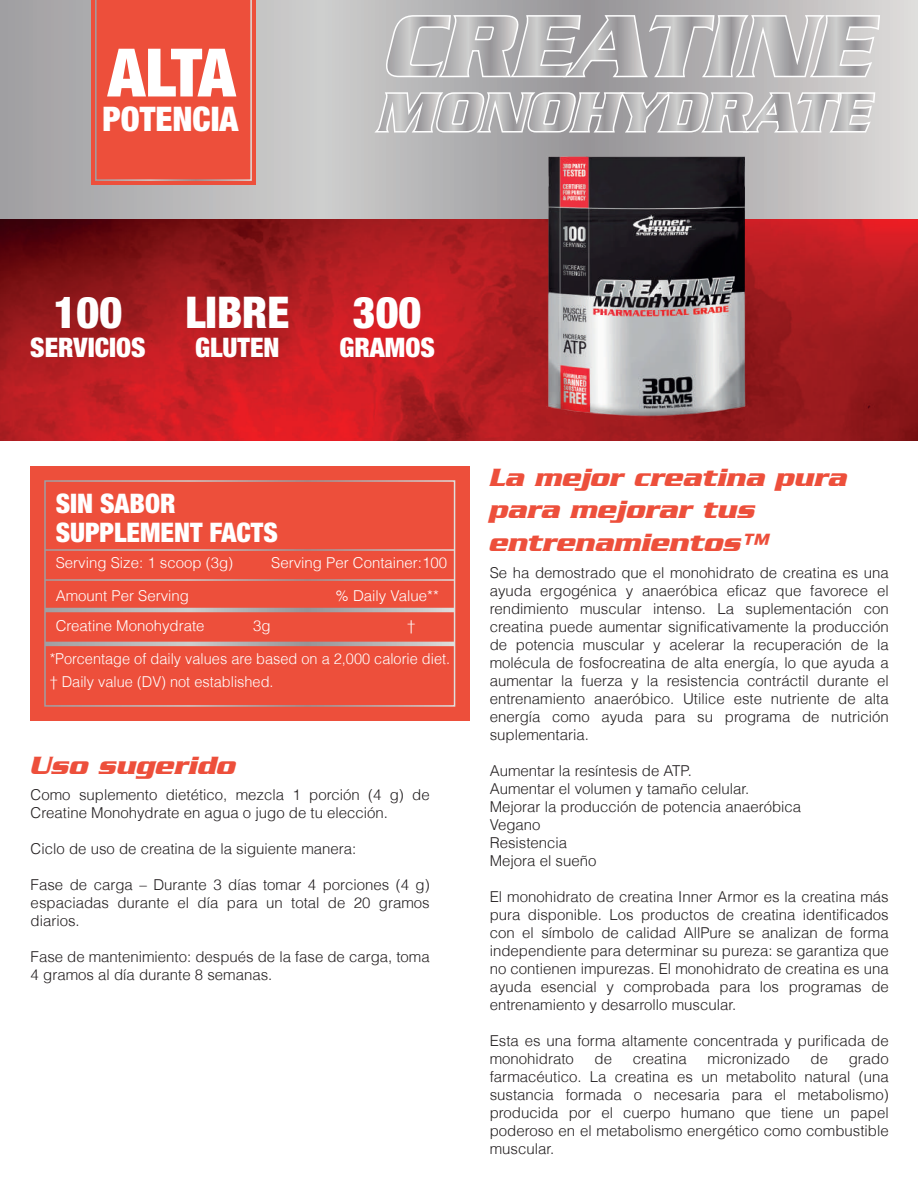
<style>
.page{position:relative;width:918px;height:1188px;background:#fff}
.page>*{position:absolute;margin:0;border:0;box-sizing:border-box;transform-origin:0 0}
.t1{font:900 condensed 66.9px "Helvetica Neue";color:#fff}
.t2{font:900 condensed 43.8px "Helvetica Neue";color:#fff}
.t3{font:900 condensed 33.9px "Helvetica Neue";color:#fff}
.t4{font:italic 700 27px/32.4px "Serpentine";color:#ed4f3b}
.t5{font:900 condensed 27px/29.1px "Helvetica Neue";color:#fff}
.t6{font:300 15px/18px "Helvetica";color:#231f20}
.t7{font:300 15px/22.5px "Helvetica";color:#fff}
</style>
<div class="page">
<svg style="left:0;top:0;width:918px;height:219px;background:#bdbcbd"></svg>
<img style="left:0;top:219px;width:918px;height:221px">
<svg style="left:382px;top:13px;width:500px;height:66px;background:#bcbabc"></svg>
<svg style="left:371px;top:90px;width:506px;height:45px;background:#c7c6c6"></svg>
<div style="left:91px;top:0;width:165px;height:185px;background:#ed4f3b"></div>
<div style="left:30px;top:466px;width:440px;height:255px;background:#ed4f3b"></div>
<hr style="left:45px;top:549px;width:410px;height:2px;background:#fff">
<hr style="left:45px;top:579px;width:410px;height:2px;background:#fff">
<svg style="left:45px;top:608px;width:410px;height:4px;background:#b5b4b5"></svg>
<svg style="left:45px;top:642px;width:410px;height:4px;background:#b5b4b5"></svg>
<img style="left:445px;top:83px;width:401px;height:401px">
<img style="left:471px;top:115px;width:348px;height:348px">
<h1 class="t1" style="left:108px;top:31px;width:129px">ALTA</h1>
<h3 class="t3" style="left:103px;top:98px;width:137px">POTENCIA</h3>
<h2 class="t2" style="left:54px;top:285px;width:70px">100</h2>
<h3 class="t5" style="left:30px;top:333px;width:117px">SERVICIOS</h3>
<h2 class="t2" style="left:185px;top:285px;width:105px">LIBRE</h2>
<h3 class="t5" style="left:195px;top:333px;width:86px">GLUTEN</h3>
<h2 class="t2" style="left:353px;top:285px;width:70px">300</h2>
<h3 class="t5" style="left:339px;top:333px;width:97px">GRAMOS</h3>
<h3 class="t5" style="left:56px;top:488px;width:224px">SIN SABOR<br>SUPPLEMENT FACTS</h3>
<p class="t7" style="left:56px;top:551px;width:179px">Serving Size: 1 scoop (3g)</p>
<p class="t7" style="left:271px;top:551px;width:177px">Serving Per Container:100</p>
<p class="t7" style="left:56px;top:584px;width:135px">Amount Per Serving</p>
<p class="t7" style="left:336px;top:584px;width:105px">% Daily Value**</p>
<p class="t7" style="left:56px;top:614px;width:150px">Creatine Monohydrate</p>
<p class="t7" style="left:253px;top:614px;width:19px">3g</p>
<p class="t7" style="left:407px;top:614px;width:10px">†</p>
<p class="t7" style="left:50px;top:648px;width:402px">*Porcentage of daily values are based on a 2,000 calorie diet. † Daily value (DV) not established.</p>
<h3 class="t4" style="left:29px;top:749px;width:207px">Uso sugerido</h3>
<p class="t6" style="left:31px;top:786px;width:401px">Como suplemento dietético, mezcla 1 porción (4 g) de<br>Creatine Monohydrate en agua o jugo de tu elección.</p>
<p class="t6" style="left:31px;top:840px;width:327px">Ciclo de uso de creatina de la siguiente manera:</p>
<p class="t6" style="left:31px;top:876px;width:401px;text-align:justify">Fase de carga – Durante 3 días tomar 4 porciones (4 g) espaciadas durante el día para un total de 20 gramos diarios.</p>
<p class="t6" style="left:31px;top:948px;width:401px">Fase de mantenimiento: después de la fase de carga, toma<br>4 gramos al día durante 8 semanas.</p>
<h3 class="t4" style="left:488px;top:461px;width:360px">La mejor creatina pura para mejorar tus entrenamientos™</h3>
<p class="t6" style="left:490px;top:564px;width:401px;text-align:justify">Se ha demostrado que el monohidrato de creatina es una ayuda ergogénica y anaeróbica eficaz que favorece el rendimiento muscular intenso. La suplementación con creatina puede aumentar significativamente la producción de potencia muscular y acelerar la recuperación de la molécula de fosfocreatina de alta energía, lo que ayuda a aumentar la fuerza y la resistencia contráctil durante el entrenamiento anaeróbico. Utilice este nutriente de alta energía como ayuda para su programa de nutrición suplementaria.</p>
<p class="t6" style="left:490px;top:762px;width:313px">Aumentar la resíntesis de ATP.<br>Aumentar el volumen y tamaño celular.<br>Mejorar la producción de potencia anaeróbica<br>Vegano<br>Resistencia<br>Mejora el sueño</p>
<p class="t6" style="left:490px;top:888px;width:401px;text-align:justify">El monohidrato de creatina Inner Armor es la creatina más pura disponible. Los productos de creatina identificados con el símbolo de calidad AllPure se analizan de forma independiente para determinar su pureza: se garantiza que no contienen impurezas. El monohidrato de creatina es una ayuda esencial y comprobada para los programas de entrenamiento y desarrollo muscular.</p>
<p class="t6" style="left:490px;top:1032px;width:401px">Esta es una forma altamente concentrada y purificada de monohidrato</p>
<p class="t6" style="left:490px;top:1050px;width:401px;text-align:justify;text-indent:359px">grado farmacéutico. La creatina es un metabolito natural (una sustancia formada o necesaria para el metabolismo) producida por el cuerpo humano que tiene un papel poderoso en el metabolismo energético como combustible muscular.</p>
<p class="t6" style="left:595px;top:1050px;width:19px">de</p>
<p class="t6" style="left:633px;top:1050px;width:55px">creatina</p>
<p class="t6" style="left:708px;top:1050px;width:84px">micronizado</p>
<p class="t6" style="left:811px;top:1050px;width:19px">de</p>
</div>
